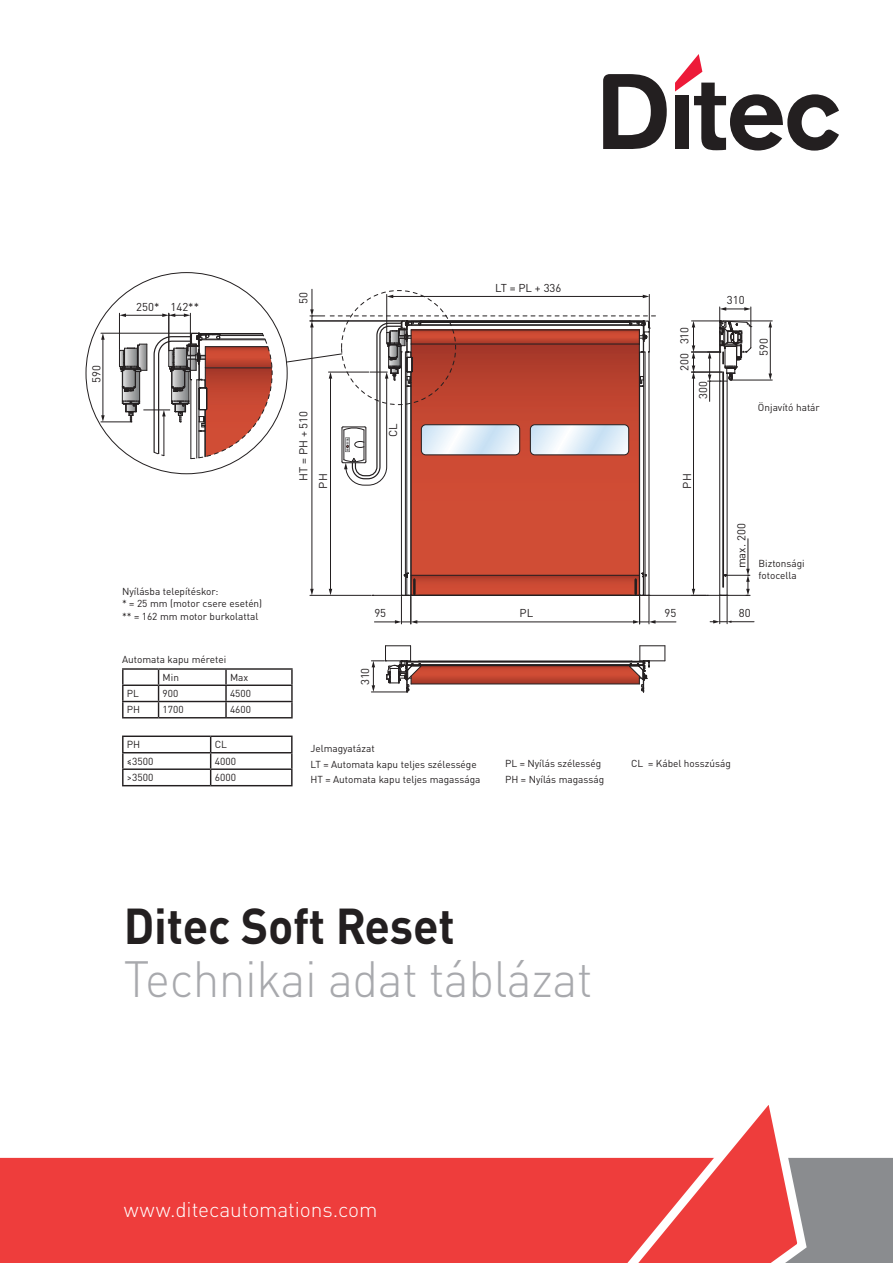
<style>
.page{position:relative;width:893px;height:1263px;background:#fff}
.page>*{position:absolute;margin:0;border:0;box-sizing:border-box;transform-origin:0 0}
.t1{font:300 50.25px "DINOT";letter-spacing:-.01em;color:#a8a9ad;scale:.95 1}
.t2{font:700 49.8px "DINOT";letter-spacing:-.005em;color:#231f20;scale:.94 1}
.t3{font:300 21px "DINOT";letter-spacing:-.005em;color:#fff}
.t4{font:11.4px "DIN Pro";color:#231f20}
.t5{font:10.2px "DINOT";color:#231f20}
.t6{font:10.05px/15.8px "DINOT";color:#231f20}
</style>
<div class="page">
<div style="left:0;top:1158px;width:558px;height:105px;background:#ee3d3c"></div>
<svg style="left:558px;top:1105px;width:335px;height:158px"></svg>
<svg style="left:603px;top:74px;width:64px;height:75px"></svg>
<svg style="left:675px;top:54px;width:164px;height:97px"></svg>
<div style="left:412px;top:485px;width:227px;height:90px;background:#d04d35"></div>
<div style="left:411px;top:575px;width:228px;height:20px;background:linear-gradient(to bottom,#b43f2d,#d75037)"></div>
<hr style="left:406px;top:352px;width:1px;height:243px;background:#231f20">
<hr style="left:405px;top:352px;width:1px;height:243px;background:#231f20">
<hr style="left:401px;top:352px;width:1px;height:243px;background:#231f20">
<hr style="left:410px;top:386px;width:1px;height:209px;background:#231f20">
<hr style="left:649px;top:352px;width:1px;height:243px;background:#231f20">
<hr style="left:643px;top:352px;width:1px;height:243px;background:#231f20">
<hr style="left:645px;top:352px;width:1px;height:243px;background:#231f20">
<hr style="left:411px;top:372px;width:1px;height:223px;background:#231f20">
<hr style="left:639px;top:344px;width:1px;height:251px;background:#231f20">
<hr style="left:727px;top:373px;width:1px;height:222px;background:#231f20">
<hr style="left:719px;top:352px;width:1px;height:243px;background:#231f20">
<hr style="left:411px;top:595px;width:228px;height:1px;background:#231f20">
<hr style="left:649px;top:595px;width:100px;height:1px;background:#231f20">
<div style="left:722px;top:372px;width:2px;height:215px;border:1px solid #231f20"></div>
<hr style="left:411px;top:575px;width:228px;height:1px;background:#231f20">
<hr style="left:416px;top:622px;width:218px;height:1px;background:#231f20">
<hr style="left:721px;top:321px;width:51px;height:1px;background:#231f20">
<hr style="left:732px;top:380px;width:40px;height:1px;background:#231f20">
<hr style="left:770px;top:326px;width:1px;height:49px;background:#231f20">
<svg style="left:768px;top:321px;width:4px;height:6px"></svg>
<svg style="left:768px;top:373px;width:4px;height:7px"></svg>
<hr style="left:748px;top:539px;width:1px;height:31px;background:#231f20">
<hr style="left:310px;top:595px;width:61px;height:1px;background:#231f20">
<hr style="left:312px;top:326px;width:1px;height:264px;background:#231f20">
<svg style="left:310px;top:589px;width:4px;height:6px"></svg>
<hr style="left:330px;top:377px;width:1px;height:213px;background:#231f20">
<svg style="left:329px;top:589px;width:3px;height:6px"></svg>
<hr style="left:190px;top:313px;width:1px;height:65px;background:#231f20">
<hr style="left:119px;top:313px;width:1px;height:37px;background:#231f20">
<hr style="left:169px;top:313px;width:1px;height:37px;background:#231f20">
<hr style="left:125px;top:315px;width:38px;height:1px;background:#231f20">
<svg style="left:119px;top:313px;width:7px;height:4px"></svg>
<hr style="left:693px;top:377px;width:1px;height:213px;background:#231f20">
<svg style="left:371px;top:645px;width:295px;height:48px"></svg>
<svg style="left:162px;top:313px;width:28px;height:4px"></svg>
<svg style="left:691px;top:569px;width:63px;height:55px"></svg>
<svg style="left:691px;top:307px;width:61px;height:94px"></svg>
<svg style="left:633px;top:573px;width:43px;height:51px"></svg>
<svg style="left:372px;top:573px;width:45px;height:51px"></svg>
<svg style="left:101px;top:333px;width:174px;height:126px"></svg>
<svg style="left:286px;top:289px;width:369px;height:196px"></svg>
<div style="left:530px;top:424px;width:99px;height:31px;border:1px solid #231f20;border-radius:4px"></div>
<hr style="left:122px;top:668px;width:37px;height:2px;background:#231f20">
<hr style="left:159px;top:668px;width:67px;height:2px;background:#231f20">
<hr style="left:226px;top:668px;width:67px;height:2px;background:#231f20">
<hr style="left:122px;top:684px;width:37px;height:2px;background:#231f20">
<hr style="left:159px;top:684px;width:67px;height:2px;background:#231f20">
<hr style="left:226px;top:684px;width:67px;height:2px;background:#231f20">
<hr style="left:122px;top:701px;width:37px;height:1px;background:#231f20">
<svg style="left:122px;top:670px;width:2px;height:47px"></svg>
<hr style="left:159px;top:701px;width:67px;height:1px;background:#231f20">
<svg style="left:158px;top:670px;width:1px;height:47px"></svg>
<hr style="left:226px;top:701px;width:67px;height:1px;background:#231f20">
<svg style="left:225px;top:670px;width:2px;height:47px"></svg>
<svg style="left:291px;top:670px;width:2px;height:47px"></svg>
<hr style="left:122px;top:717px;width:37px;height:1px;background:#231f20">
<hr style="left:159px;top:717px;width:67px;height:1px;background:#231f20">
<hr style="left:226px;top:717px;width:67px;height:1px;background:#231f20">
<hr style="left:122px;top:735px;width:89px;height:2px;background:#231f20">
<hr style="left:211px;top:735px;width:82px;height:2px;background:#231f20">
<hr style="left:122px;top:752px;width:89px;height:1px;background:#231f20">
<hr style="left:211px;top:752px;width:82px;height:1px;background:#231f20">
<hr style="left:122px;top:768px;width:89px;height:2px;background:#231f20">
<svg style="left:122px;top:737px;width:2px;height:48px"></svg>
<hr style="left:211px;top:768px;width:82px;height:2px;background:#231f20">
<svg style="left:210px;top:737px;width:1px;height:48px"></svg>
<svg style="left:291px;top:737px;width:2px;height:48px"></svg>
<hr style="left:122px;top:785px;width:89px;height:1px;background:#231f20">
<hr style="left:211px;top:785px;width:82px;height:1px;background:#231f20">
<p class="t4" style="left:89px;top:383px;width:19px;rotate:-90deg">590</p>
<p class="t4" style="left:136px;top:299px;width:64px">250* 142**</p>
<p class="t6" style="left:122px;top:584px;width:142px;line-height:12.9px">Nyílásba telepítéskor:<br>* = 25 mm (motor csere esetén) ** = 162 mm motor burkolattal</p>
<p class="t6" style="left:163px;top:650px;width:65px;line-height:18.1px;text-indent:-41px">Automata kapu méretei<br>Min</p>
<p class="t6" style="left:230px;top:669px;width:20px">Max</p>
<p class="t6" style="left:127px;top:685px;width:14px">PL</p>
<p class="t6" style="left:163px;top:685px;width:17px">900</p>
<p class="t6" style="left:230px;top:685px;width:22px">4500</p>
<p class="t6" style="left:127px;top:701px;width:15px">PH</p>
<p class="t6" style="left:163px;top:701px;width:22px">1700</p>
<p class="t6" style="left:230px;top:701px;width:22px">4600</p>
<p class="t5" style="left:127px;top:738px;width:15px">PH</p>
<p class="t5" style="left:215px;top:738px;width:14px">CL</p>
<p class="t5" style="left:127px;top:754px;width:28px">≤3500</p>
<p class="t5" style="left:215px;top:754px;width:23px">4000</p>
<p class="t5" style="left:127px;top:771px;width:28px">&gt;3500</p>
<p class="t5" style="left:215px;top:771px;width:23px">6000</p>
<p class="t4" style="left:296px;top:304px;width:13px;rotate:-90deg">50</p>
<p class="t4" style="left:296px;top:481px;width:71px;rotate:-90deg">HT = PH + 510</p>
<p class="t4" style="left:315px;top:488px;width:17px;rotate:-90deg">PH</p>
<p class="t4" style="left:385px;top:437px;width:15px;rotate:-90deg">CL</p>
<p class="t4" style="left:495px;top:280px;width:68px">LT = PL + 336</p>
<p class="t4" style="left:677px;top:371px;width:46px;rotate:-90deg">200 310</p>
<p class="t4" style="left:695px;top:399px;width:19px;rotate:-90deg">300</p>
<p class="t4" style="left:727px;top:293px;width:19px">310</p>
<p class="t4" style="left:756px;top:356px;width:19px;rotate:-90deg">590</p>
<p class="t6" style="left:758px;top:399px;width:63px">Önjavító határ</p>
<p class="t4" style="left:679px;top:488px;width:17px;rotate:-90deg">PH</p>
<p class="t4" style="left:734px;top:568px;width:46px;rotate:-90deg">max. 200</p>
<p class="t6" style="left:758px;top:557px;width:48px;line-height:12px">Biztonsági fotocella</p>
<p class="t4" style="left:374px;top:605px;width:13px">95</p>
<p class="t4" style="left:520px;top:606px;width:15px">PL</p>
<p class="t4" style="left:664px;top:605px;width:13px">95</p>
<p class="t4" style="left:739px;top:605px;width:13px">80</p>
<p class="t4" style="left:357px;top:685px;width:19px;rotate:-90deg">310</p>
<p class="t6" style="left:310px;top:740px;width:172px">Jelmagyatázat<br>LT = Automata kapu teljes szélessége<br>HT = Automata kapu teljes magassága</p>
<p class="t6" style="left:505px;top:755px;width:101px">PL = Nyílás szélesség<br>PH = Nyílás magasság</p>
<p class="t6" style="left:631px;top:755px;width:101px">CL = Kábel hosszúság</p>
<h2 class="t2" style="left:124px;top:894px;width:354px">Ditec Soft Reset</h2>
<h1 class="t1" style="left:124px;top:947px;width:495px">Technikai adat táblázat</h1>
<h3 class="t3" style="left:124px;top:1197px;width:255px">www.ditecautomations.com</h3>
</div>
